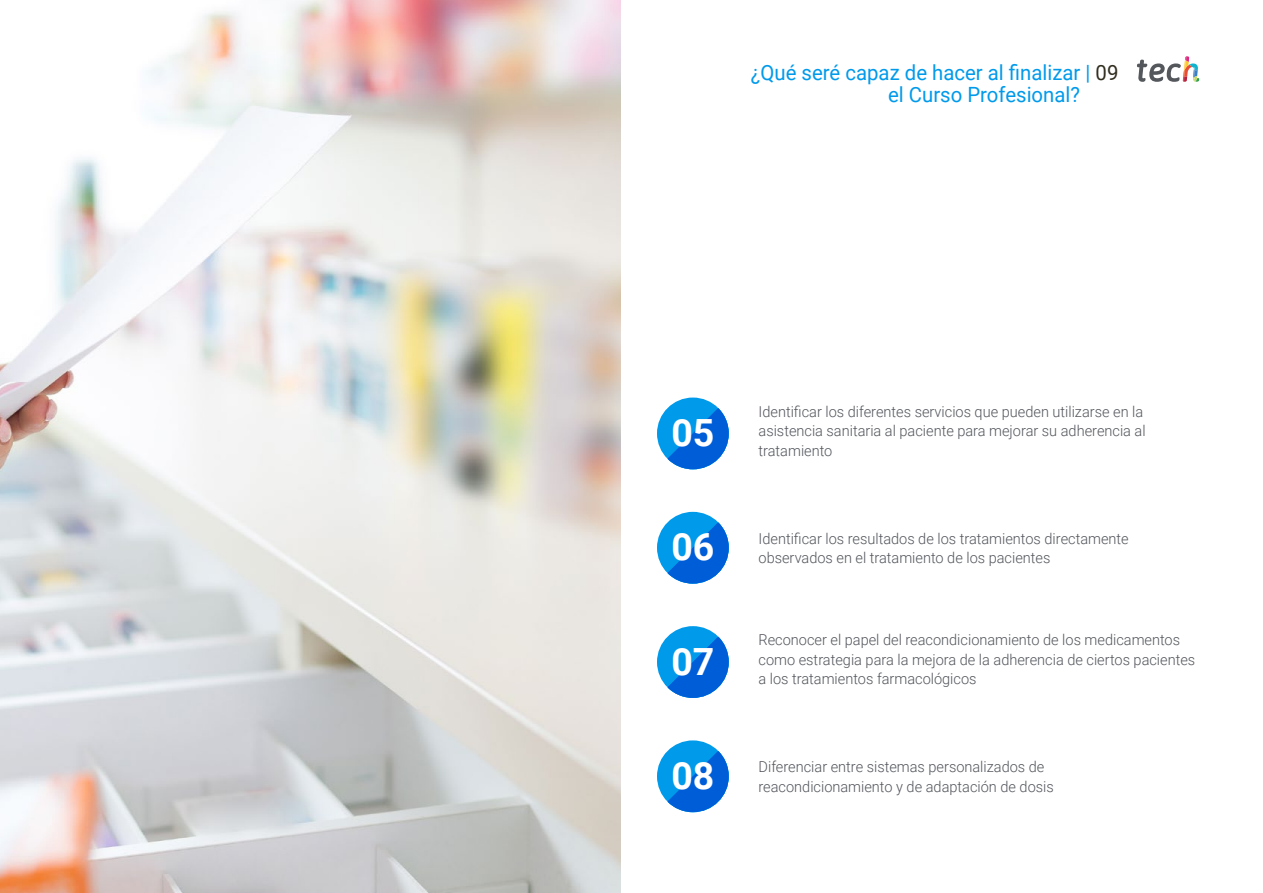
<style>
.page{position:relative;width:1263px;height:893px;background:#fff}
.page>*{position:absolute;margin:0;border:0;box-sizing:border-box;transform-origin:0 0}
.t1{font:700 37.5px "Roboto";color:#fff}
.t2{font:21px/22.5px "Roboto";color:#009aeb}
.t3{font:300 15px/19.5px "Roboto";color:#52555b}
.s1{color:#312e20}
</style>
<div class="page">
<div style="left:657px;top:512px;width:72px;height:72px;background:#009aeb;border-radius:50%"></div>
<svg style="left:667px;top:522px;width:62px;height:62px"></svg>
<div style="left:657px;top:740px;width:72px;height:72px;background:#009aeb;border-radius:50%"></div>
<svg style="left:667px;top:751px;width:62px;height:61px"></svg>
<div style="left:657px;top:626px;width:72px;height:72px;background:#009aeb;border-radius:50%"></div>
<svg style="left:667px;top:637px;width:62px;height:61px"></svg>
<div style="left:657px;top:398px;width:72px;height:71px;background:#009aeb;border-radius:50%"></div>
<svg style="left:667px;top:408px;width:62px;height:61px"></svg>
<img style="left:0;top:0;width:621px;height:893px">
<svg style="left:1137px;top:56px;width:62px;height:26px"></svg>
<h2 class="t2" style="left:888px;top:60px;width:232px;text-indent:-137px">¿Qué seré capaz de hacer al finalizar | <span class="s1">09 </span>el Curso Profesional?</h2>
<h1 class="t1" style="left:671px;top:407px;width:45px">05</h1>
<p class="t3" style="left:758px;top:401px;width:389px">Identificar los diferentes servicios que pueden utilizarse en la asistencia sanitaria al paciente para mejorar su adherencia al</p>
<p class="t3" style="left:758px;top:440px;width:75px">tratamiento</p>
<h1 class="t1" style="left:671px;top:521px;width:45px">06</h1>
<p class="t3" style="left:758px;top:528px;width:372px">Identificar los resultados de los tratamientos directamente observados en el tratamiento de los pacientes</p>
<h1 class="t1" style="left:671px;top:635px;width:45px">07</h1>
<p class="t3" style="left:758px;top:629px;width:438px">Reconocer el papel del reacondicionamiento de los medicamentos como estrategia para la mejora de la adherencia de ciertos pacientes a los tratamientos farmacológicos</p>
<h1 class="t1" style="left:671px;top:749px;width:45px">08</h1>
<p class="t3" style="left:758px;top:756px;width:297px">Diferenciar entre sistemas personalizados de reacondicionamiento y de adaptación de dosis</p>
</div>
